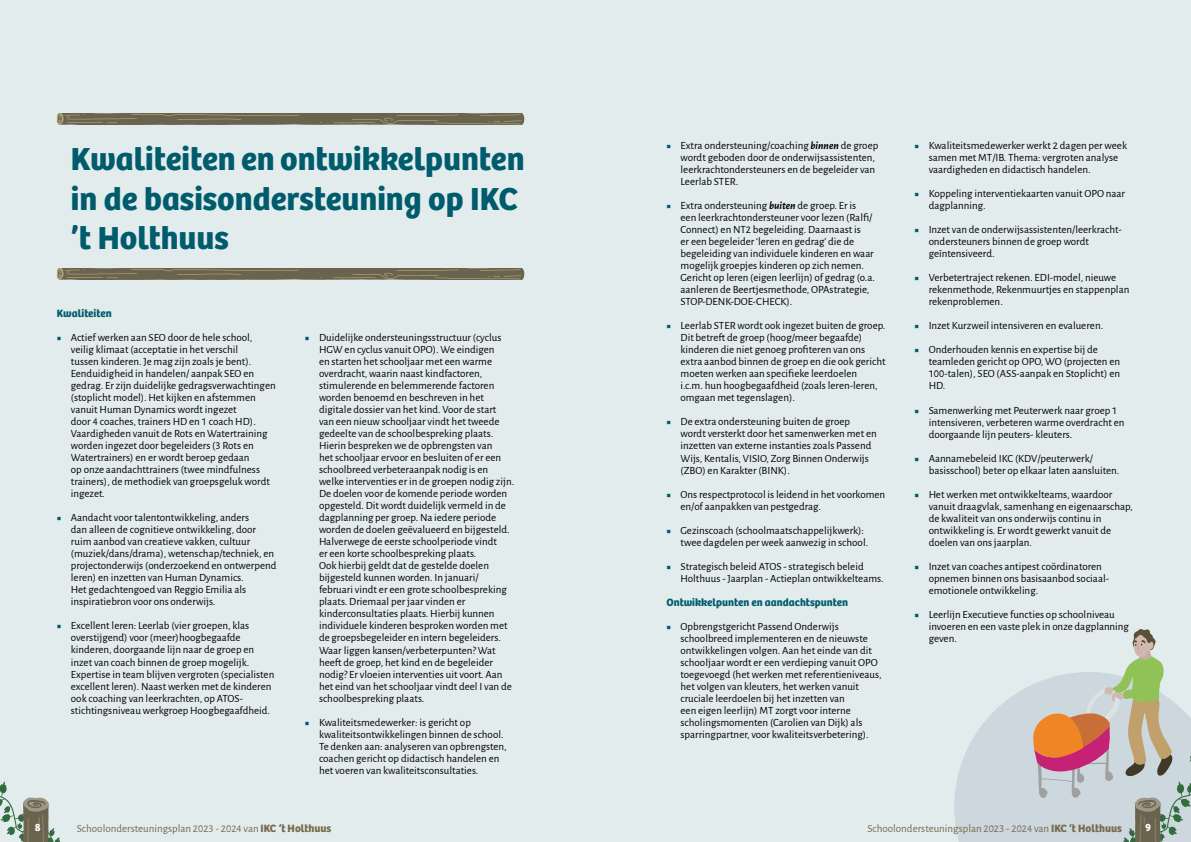
<style>
.page{position:relative;width:1191px;height:842px;background:#fff}
.page>*{position:absolute;margin:0;border:0;box-sizing:border-box;transform-origin:0 0}
.t1{font:700 33px/39.6px "Bree";color:#005c6d}
.t2{font:11px/12px "Alegreya Sans";color:#000}
.t3{font:11px "Alegreya Sans";color:#77694d}
.t4{font:700 11px "Bree";color:#005c6d}
.t5{font:700 11px "Bree";color:#fff}
.s1{color:#005c6d}
.s2{font-weight:700;font-style:italic}
.s3{font-family:"Bree";font-weight:700}
</style>
<div class="page">
<div style="left:587px;top:0;width:604px;height:842px;background:#e3eced"></div>
<div style="left:0;top:0;width:604px;height:842px;background:#e3eced"></div>
<svg style="left:57px;top:113px;width:468px;height:11px;background:#716a53"></svg>
<svg style="left:57px;top:268px;width:468px;height:11px;background:#716a53"></svg>
<svg style="left:954px;top:684px;width:79px;height:158px;fill:#ccd7de"></svg>
<svg style="left:1033px;top:629px;width:158px;height:213px"></svg>
<svg style="left:0;top:781px;width:60px;height:61px"></svg>
<h1 class="t1" style="left:71px;top:142px;width:455px">Kwaliteiten en ontwikkelpunten in de basisondersteuning op IKC ’t Holthuus</h1>
<p class="t4" style="left:57px;top:309px;width:56px">Kwaliteiten</p>
<p class="t2" style="left:71px;top:331px;width:206px;text-indent:-14px"><span class="s1">■</span> Actief werken aan SEO door de hele school, veilig klimaat (acceptatie in het verschil<br>tussen kinderen. Je mag zijn zoals je bent).<br>Eenduidigheid in handelen/ aanpak SEO en gedrag. Er zijn duidelijke gedragsverwachtingen (stoplicht model). Het kijken en afstemmen vanuit Human Dynamics wordt ingezet<br>door 4 coaches, trainers HD en 1 coach HD).<br>Vaardigheden vanuit de Rots en Watertraining worden ingezet door begeleiders (3 Rots en Watertrainers) en er wordt beroep gedaan<br>op onze aandachttrainers (twee mindfulness trainers), de methodiek van groepsgeluk wordt ingezet.</p>
<p class="t2" style="left:71px;top:511px;width:207px;text-indent:-14px"><span class="s1">■</span> Aandacht voor talentontwikkeling, anders<br>dan alleen de cognitieve ontwikkeling, door ruim aanbod van creatieve vakken, cultuur (muziek/dans/drama), wetenschap/techniek, en projectonderwijs (onderzoekend en ontwerpend leren) en inzetten van Human Dynamics.<br>Het gedachtengoed van Reggio Emilia als inspiratiebron voor ons onderwijs.</p>
<p class="t2" style="left:71px;top:619px;width:205px;text-indent:-14px"><span class="s1">■</span> Excellent leren: Leerlab (vier groepen, klas overstijgend) voor (meer)hoogbegaafde kinderen, doorgaande lijn naar de groep en inzet van coach binnen de groep mogelijk.<br>Expertise in team blijven vergroten (specialisten excellent leren). Naast werken met de kinderen ook coaching van leerkrachten, op ATOS&shy;stichtingsniveau werkgroep Hoogbegaafdheid.</p>
<p class="t2" style="left:319px;top:331px;width:197px;text-indent:-14px"><span class="s1">■</span> Duidelijke ondersteuningsstructuur (cyclus HGW en cyclus vanuit OPO). We eindigen<br>en starten het schooljaar met een warme overdracht, waarin naast kindfactoren, stimulerende en belemmerende factoren worden benoemd en beschreven in het digitale dossier van het kind. Voor de start<br>van een nieuw schooljaar vindt het tweede gedeelte van de schoolbespreking plaats.<br>Hierin bespreken we de opbrengsten van<br>het schooljaar ervoor en besluiten of er een schoolbreed verbeteraanpak nodig is en welke interventies er in de groepen nodig zijn.<br>De doelen voor de komende periode worden opgesteld. Dit wordt duidelijk vermeld in de dagplanning per groep. Na iedere periode worden de doelen geëvalueerd en bijgesteld.<br>Halverwege de eerste schoolperiode vindt<br>er een korte schoolbespreking plaats.<br>Ook hierbij geldt dat de gestelde doelen bijgesteld kunnen worden. In januari/ februari vindt er een grote schoolbespreking plaats. Driemaal per jaar vinden er kinderconsultaties plaats. Hierbij kunnen individuele kinderen besproken worden met de groepsbegeleider en intern begeleiders.<br>Waar liggen kansen/verbeterpunten? Wat heeft de groep, het kind en de begeleider nodig? Er vloeien interventies uit voort. Aan het eind van het schooljaar vindt deel I van de schoolbespreking plaats.</p>
<p class="t2" style="left:319px;top:715px;width:189px;text-indent:-14px"><span class="s1">■</span> Kwaliteitsmedewerker: is gericht op kwaliteitsontwikkelingen binnen de school.<br>Te denken aan: analyseren van opbrengsten, coachen gericht op didactisch handelen en het voeren van kwaliteitsconsultaties.</p>
<p class="t2" style="left:680px;top:139px;width:199px;text-indent:-14px"><span class="s1">■</span> Extra ondersteuning/coaching <span class="s2">binnen</span> de groep wordt geboden door de onderwijsassistenten, leerkrachtondersteuners en de begeleider van Leerlab STER.</p>
<p class="t2" style="left:680px;top:199px;width:196px;text-indent:-14px"><span class="s1">■</span> Extra ondersteuning <span class="s2">buiten</span> de groep. Er is<br>een leerkrachtondersteuner voor lezen (Ralfi/ Connect) en NT2 begeleiding. Daarnaast is<br>er een begeleider ‘leren en gedrag’ die de begeleiding van individuele kinderen en waar mogelijk groepjes kinderen op zich nemen.<br>Gericht op leren (eigen leerlijn) of gedrag (o.a. aanleren de Beertjesmethode, OPAstrategie, STOP-DENK-DOE-CHECK).</p>
<p class="t2" style="left:680px;top:319px;width:207px;text-indent:-14px"><span class="s1">■</span> Leerlab STER wordt ook ingezet buiten de groep.<br>Dit betreft de groep (hoog/meer begaafde) kinderen die niet genoeg profiteren van ons extra aanbod binnen de groep en die ook gericht moeten werken aan specifieke leerdoelen<br>i.c.m. hun hoogbegaafdheid (zoals leren-leren, omgaan met tegenslagen).</p>
<p class="t2" style="left:680px;top:415px;width:198px;text-indent:-14px"><span class="s1">■</span> De extra ondersteuning buiten de groep wordt versterkt door het samenwerken met en inzetten van externe instanties zoals Passend Wijs, Kentalis, VISIO, Zorg Binnen Onderwijs (ZBO) en Karakter (BINK).</p>
<p class="t2" style="left:680px;top:489px;width:206px;text-indent:-14px"><span class="s1">■</span> Ons respectprotocol is leidend in het voorkomen en/of aanpakken van pestgedrag.</p>
<p class="t2" style="left:680px;top:523px;width:189px;text-indent:-14px"><span class="s1">■</span> Gezinscoach (schoolmaatschappelijkwerk): twee dagdelen per week aanwezig in school.</p>
<p class="t2" style="left:680px;top:561px;width:204px;text-indent:-14px"><span class="s1">■</span> Strategisch beleid ATOS - strategisch beleid<br>Holthuus - Jaarplan - Actieplan ontwikkelteams.</p>
<p class="t4" style="left:666px;top:597px;width:183px">Ontwikkelpunten en aandachtspunten</p>
<p class="t2" style="left:680px;top:619px;width:203px;text-indent:-14px"><span class="s1">■</span> Opbrengstgericht Passend Onderwijs schoolbreed implementeren en de nieuwste ontwikkelingen volgen. Aan het einde van dit schooljaar wordt er een verdieping vanuit OPO toegevoegd (het werken met referentieniveaus, het volgen van kleuters, het werken vanuit cruciale leerdoelen bij het inzetten van<br>een eigen leerlijn) MT zorgt voor interne scholingsmomenten (Carolien van Dijk) als sparringpartner, voor kwaliteitsverbetering).</p>
<p class="t2" style="left:928px;top:139px;width:200px;text-indent:-14px"><span class="s1">■</span> Kwaliteitsmedewerker werkt 2 dagen per week samen met MT/IB. Thema: vergroten analyse vaardigheden en didactisch handelen.</p>
<p class="t2" style="left:928px;top:187px;width:198px;text-indent:-14px"><span class="s1">■</span> Koppeling interventiekaarten vanuit OPO naar dagplanning.</p>
<p class="t2" style="left:928px;top:223px;width:195px;text-indent:-14px"><span class="s1">■</span> Inzet van de onderwijsassistenten/leerkracht&shy;ondersteuners binnen de groep wordt geïntensiveerd.</p>
<p class="t2" style="left:928px;top:271px;width:202px;text-indent:-14px"><span class="s1">■</span> Verbetertraject rekenen. EDI-model, nieuwe rekenmethode, Rekenmuurtjes en stappenplan rekenproblemen.</p>
<p class="t2" style="left:914px;top:320px;width:190px"><span class="s1">■</span> Inzet Kurzweil intensiveren en evalueren.</p>
<p class="t2" style="left:928px;top:343px;width:193px;text-indent:-14px"><span class="s1">■</span> Onderhouden kennis en expertise bij de teamleden gericht op OPO, WO (projecten en 100-talen), SEO (ASS-aanpak en Stoplicht) en HD.</p>
<p class="t2" style="left:928px;top:403px;width:197px;text-indent:-14px"><span class="s1">■</span> Samenwerking met Peuterwerk naar groep 1 intensiveren, verbeteren warme overdracht en doorgaande lijn peuters- kleuters.</p>
<p class="t2" style="left:928px;top:451px;width:192px;text-indent:-14px"><span class="s1">■</span> Aannamebeleid IKC (KDV/peuterwerk/ basisschool) beter op elkaar laten aansluiten.</p>
<p class="t2" style="left:928px;top:487px;width:206px;text-indent:-14px"><span class="s1">■</span> Het werken met ontwikkelteams, waardoor vanuit draagvlak, samenhang en eigenaarschap, de kwaliteit van ons onderwijs continu in ontwikkeling is. Er wordt gewerkt vanuit de doelen van ons jaarplan.</p>
<p class="t2" style="left:928px;top:561px;width:182px;text-indent:-14px"><span class="s1">■</span> Inzet van coaches antipest coördinatoren opnemen binnen ons basisaanbod sociaal&shy;emotionele ontwikkeling.</p>
<p class="t2" style="left:928px;top:607px;width:202px;text-indent:-14px"><span class="s1">■</span> Leerlijn Executieve functies op schoolniveau invoeren en een vaste plek in onze dagplanning geven.</p>
<p class="t5" style="left:35px;top:823px;width:7px">8</p>
<p class="t3" style="left:77px;top:821px;width:256px">Schoolondersteuningsplan 2023 - 2024 van <span class="s3">IKC ‘t Holthuus</span></p>
<p class="t3" style="left:867px;top:821px;width:256px">Schoolondersteuningsplan 2023 - 2024 van <span class="s3">IKC ‘t Holthuus</span></p>
<p class="t5" style="left:1145px;top:823px;width:7px">9</p>
</div>
